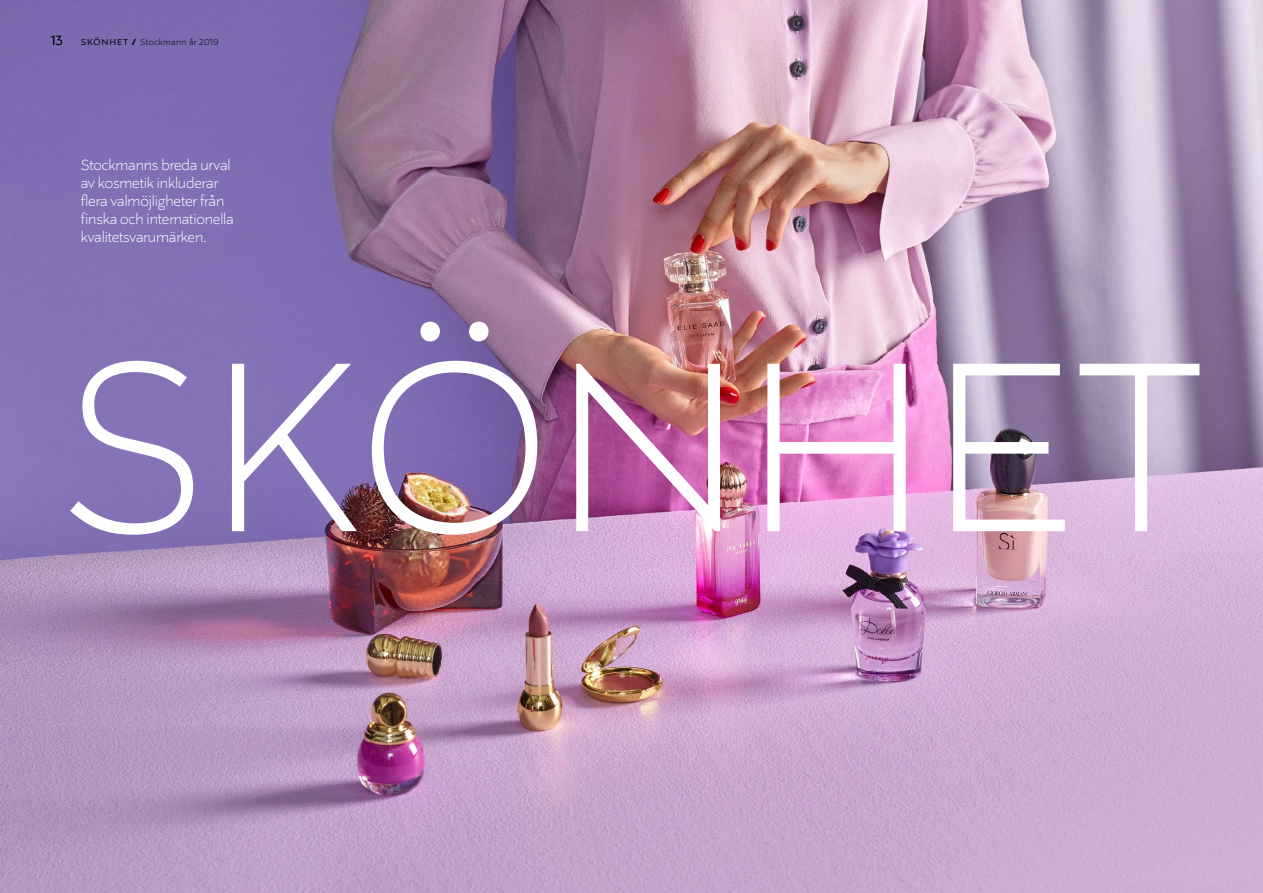
<style>
.page{position:relative;width:1263px;height:893px;background:#fff}
.page>*{position:absolute;margin:0;border:0;box-sizing:border-box;transform-origin:0 0}
.t1{font:300 270px "Stockmann Sans";letter-spacing:.02em;color:#fff}
.t2{font:300 16.5px/18px "Stockmann Sans";letter-spacing:-.01em;color:#fff}
.t3{font:15px "Stockmann Sans";color:#000}
.t4{font:300 9.75px "Stockmann Sans";letter-spacing:.04em;color:#000}
.s1{font-weight:400}
.s2{font-weight:700}
</style>
<div class="page">
<img style="left:0;top:0;width:1263px;height:893px">
<p class="t3" style="left:51px;top:31px;width:13px">13</p>
<p class="t4" style="left:81px;top:36px;width:139px"><span class="s1">SKÖNHET</span> <span class="s2">/</span> Stockmann år 2019</p>
<p class="t2" style="left:81px;top:156px;width:155px">Stockmanns breda urval av kosmetik inkluderar flera valmöjligheter från finska och internationella kvalitetsvarumärken.</p>
<h1 class="t1" style="left:61px;top:295px;width:1142px">SKÖNHET</h1>
</div>
